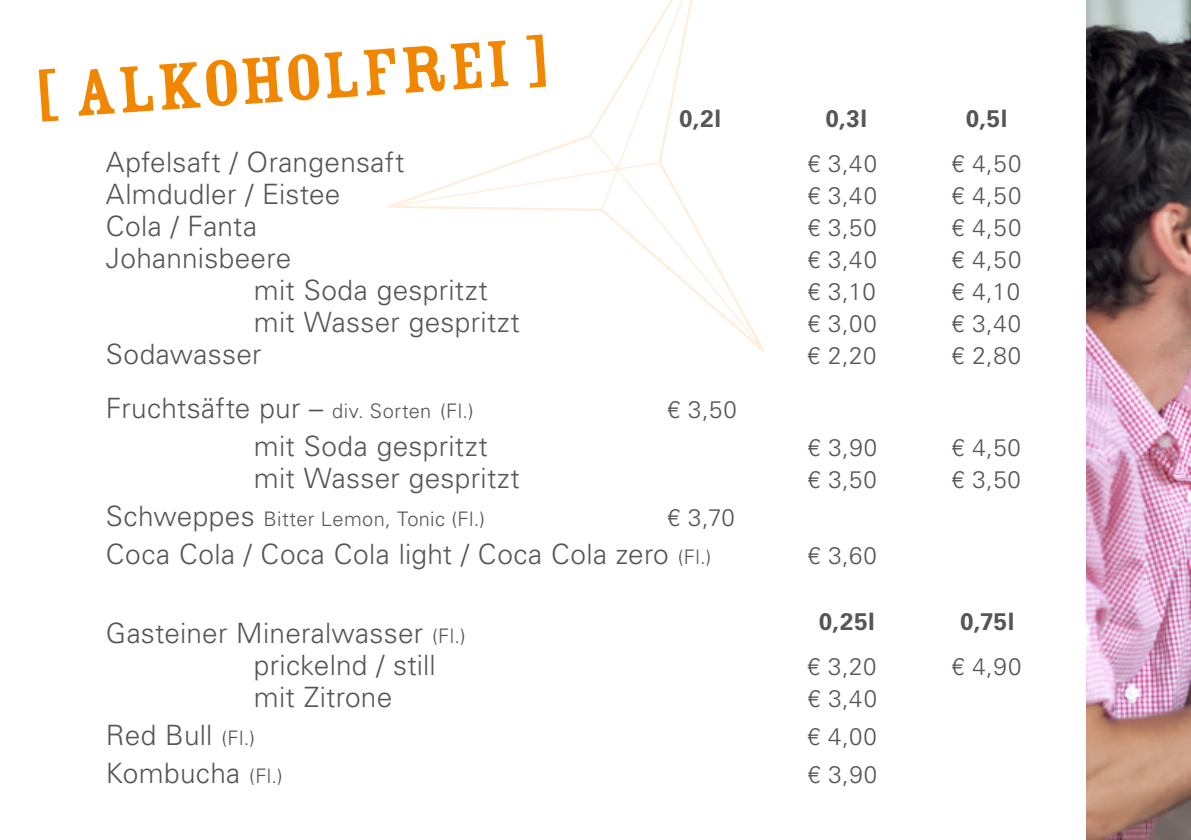
<style>
.page{position:relative;width:1191px;height:840px;background:#fff}
.page>*{position:absolute;margin:0;border:0;box-sizing:border-box;transform-origin:0 0}
.t1{font:72px "Rosewood Std Fill";color:#f18700}
.t2{font:300 28px/32px "Univers LT Std";letter-spacing:.01em;color:#565656}
.t3{font:300 24px "Univers LT Std";letter-spacing:.04em;color:#565656}
.t4{font:700 24px "Univers LT Std";letter-spacing:.025em;color:#565656}
.t5{font:300 20px "Univers LT Std";letter-spacing:.02em;color:#565656}
.s1{font-size:20px}
.s2{font-size:28px}
</style>
<div class="page">
<svg style="left:387px;top:0;width:378px;height:352px"></svg>
<img style="left:1086px;top:0;width:105px;height:839px">
<h1 class="t1" style="left:33px;top:57px;width:516px;rotate:-4deg">[ ALKOHOLFREI ]</h1>
<p class="t4" style="left:679px;top:105px;width:43px">0,2l</p>
<p class="t4" style="left:825px;top:105px;width:43px">0,3l</p>
<p class="t4" style="left:965px;top:105px;width:43px">0,5l</p>
<p class="t2" style="left:106px;top:146px;width:300px">Apfelsaft / Orangensaft</p>
<p class="t3" style="left:807px;top:149px;width:71px">€ 3,40</p>
<p class="t3" style="left:951px;top:149px;width:72px">€ 4,50</p>
<p class="t2" style="left:106px;top:178px;width:236px">Almdudler / Eistee</p>
<p class="t3" style="left:807px;top:181px;width:71px">€ 3,40</p>
<p class="t3" style="left:951px;top:181px;width:72px">€ 4,50</p>
<p class="t2" style="left:106px;top:210px;width:153px">Cola / Fanta</p>
<p class="t3" style="left:807px;top:213px;width:71px">€ 3,50</p>
<p class="t3" style="left:951px;top:213px;width:72px">€ 4,50</p>
<p class="t2" style="left:106px;top:242px;width:187px">Johannisbeere</p>
<p class="t3" style="left:807px;top:245px;width:71px">€ 3,40</p>
<p class="t3" style="left:951px;top:245px;width:72px">€ 4,50</p>
<p class="t2" style="left:254px;top:274px;width:235px">mit Soda gespritzt</p>
<p class="t3" style="left:807px;top:277px;width:70px">€ 3,10</p>
<p class="t3" style="left:951px;top:277px;width:70px">€ 4,10</p>
<p class="t2" style="left:254px;top:306px;width:267px">mit Wasser gespritzt</p>
<p class="t3" style="left:807px;top:309px;width:71px">€ 3,00</p>
<p class="t3" style="left:951px;top:309px;width:71px">€ 3,40</p>
<p class="t2" style="left:106px;top:338px;width:157px">Sodawasser</p>
<p class="t3" style="left:807px;top:341px;width:71px">€ 2,20</p>
<p class="t3" style="left:951px;top:341px;width:71px">€ 2,80</p>
<p class="t2" style="left:106px;top:392px;width:369px">Fruchtsäfte pur – <span class="s1">div. Sorten (Fl.)</span></p>
<p class="t3" style="left:667px;top:395px;width:71px">€ 3,50</p>
<p class="t2" style="left:254px;top:430px;width:235px">mit Soda gespritzt</p>
<p class="t3" style="left:807px;top:433px;width:71px">€ 3,90</p>
<p class="t3" style="left:951px;top:433px;width:71px">€ 4,50</p>
<p class="t2" style="left:254px;top:462px;width:267px">mit Wasser gespritzt</p>
<p class="t3" style="left:807px;top:465px;width:71px">€ 3,50</p>
<p class="t3" style="left:951px;top:465px;width:71px">€ 3,50</p>
<p class="t5" style="left:106px;top:507px;width:381px"><span class="s2">Schweppes</span> Bitter Lemon, Tonic (Fl.)</p>
<p class="t3" style="left:667px;top:503px;width:69px">€ 3,70</p>
<p class="t2" style="left:106px;top:538px;width:607px">Coca Cola / Coca Cola light / Coca Cola zero <span class="s1">(Fl.)</span></p>
<p class="t3" style="left:807px;top:541px;width:71px">€ 3,60</p>
<p class="t2" style="left:254px;top:616px;width:213px;text-indent:-148px">Gasteiner Mineralwasser <span class="s1">(Fl.) </span>prickelnd / still</p>
<p class="t4" style="left:819px;top:607px;width:58px">0,25l</p>
<p class="t4" style="left:960px;top:607px;width:56px">0,75l</p>
<p class="t3" style="left:807px;top:651px;width:71px">€ 3,20</p>
<p class="t3" style="left:951px;top:651px;width:71px">€ 4,90</p>
<p class="t2" style="left:254px;top:680px;width:140px">mit Zitrone</p>
<p class="t3" style="left:807px;top:683px;width:71px">€ 3,40</p>
<p class="t2" style="left:106px;top:718px;width:151px">Red Bull <span class="s1">(Fl.)</span></p>
<p class="t3" style="left:807px;top:721px;width:71px">€ 4,00</p>
<p class="t2" style="left:106px;top:756px;width:178px">Kombucha <span class="s1">(Fl.)</span></p>
<p class="t3" style="left:807px;top:759px;width:71px">€ 3,90</p>
</div>
